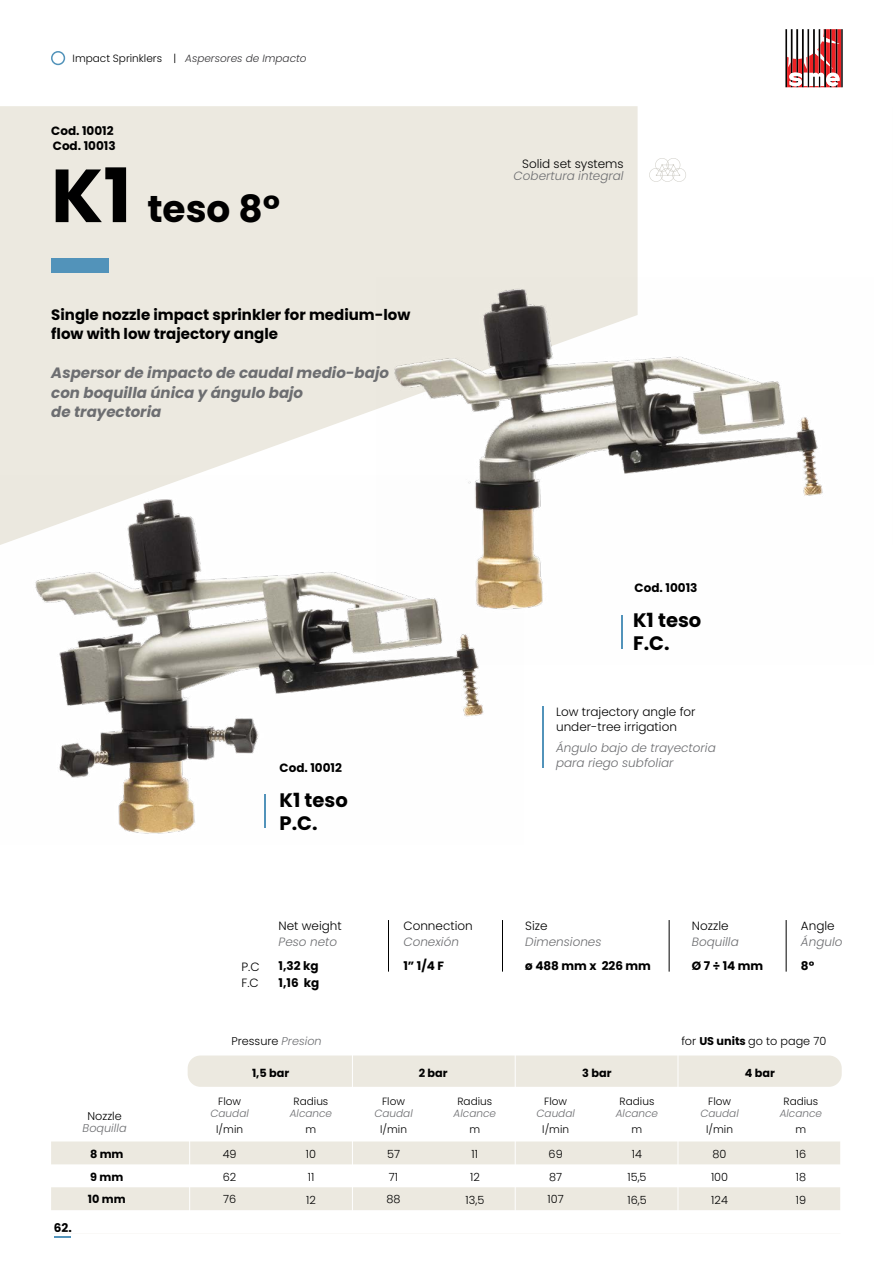
<style>
.page{position:relative;width:893px;height:1263px;background:#fff}
.page>*{position:absolute;margin:0;border:0;box-sizing:border-box;transform-origin:0 0}
.t1{font:700 37.5px "Poppins";color:#000}
.t2{font:700 19.5px/23.4px "Poppins";color:#000}
.t3{font:italic 700 15px/19.5px "Poppins";color:#6d6e71}
.t4{font:700 15px/19.5px "Poppins";color:#000}
.t5{font:italic 300 12px/15px "Poppins";color:#6d6e71}
.t6{font:300 12px/16.5px "Poppins";color:#000}
.t7{font:700 12px/16.5px "Poppins";color:#000}
.t8{font:300 11.25px/22.8px "Poppins";color:#000}
.t9{font:700 11.25px/22.8px "Poppins";color:#000}
.t10{font:italic 300 11.25px "Poppins";color:#6d6e71}
.t11{font:300 10.5px "Poppins";color:#000}
.t12{font:italic 300 10.5px "Poppins";color:#6d6e71}
.t13{font:italic 300 10.5px "Poppins";color:#353437}
.s1{font-style:normal;color:#000}
.s2{font-size:75px}
.s3{font-style:italic;color:#6d6e71}
.s4{font-weight:700}
</style>
<div class="page">
<svg style="left:54px;top:1236px;width:16px;height:2px"></svg>
<div style="left:0;top:106px;width:638px;height:370px;background:#ece9e0"></div>
<img style="left:376px;top:277px;width:447px;height:372px">
<img style="left:0;top:476px;width:523px;height:358px">
<div style="left:51px;top:259px;width:58px;height:14px;background:#5293ba"></div>
<svg style="left:785px;top:29px;width:58px;height:58px"></svg>
<hr style="left:388px;top:920px;width:1px;height:51px;background:#000">
<hr style="left:502px;top:920px;width:1px;height:51px;background:#000">
<div style="left:51px;top:51px;width:14px;height:14px;border:2px solid #5293ba;border-radius:50%"></div>
<hr style="left:669px;top:920px;width:1px;height:51px;background:#000">
<hr style="left:264px;top:794px;width:2px;height:34px;background:#5293ba">
<hr style="left:621px;top:615px;width:1px;height:34px;background:#5293ba">
<svg style="left:649px;top:158px;width:37px;height:24px"></svg>
<hr style="left:786px;top:920px;width:1px;height:51px;background:#000">
<hr style="left:542px;top:706px;width:2px;height:62px;background:#5293ba">
<div style="left:188px;top:1055px;width:654px;height:32px;background:#ece9e0;border-radius:13px"></div>
<svg style="left:51px;top:1141px;width:789px;height:69px;fill:#ece9e0"></svg>
<svg style="left:189px;top:1141px;width:1px;height:29px"></svg>
<hr style="left:189px;top:1170px;width:1px;height:30px;background:#fff">
<svg style="left:352px;top:1055px;width:1px;height:32px"></svg>
<svg style="left:352px;top:1141px;width:1px;height:29px"></svg>
<hr style="left:352px;top:1170px;width:1px;height:30px;background:#fff">
<svg style="left:515px;top:1055px;width:1px;height:32px"></svg>
<svg style="left:515px;top:1141px;width:1px;height:29px"></svg>
<hr style="left:515px;top:1170px;width:1px;height:30px;background:#fff">
<svg style="left:677px;top:1055px;width:1px;height:32px"></svg>
<svg style="left:677px;top:1141px;width:1px;height:29px"></svg>
<hr style="left:677px;top:1170px;width:1px;height:30px;background:#fff">
<p class="t13" style="left:73px;top:52px;width:235px"><span class="s1">Impact Sprinklers |</span> Aspersores de Impacto</p>
<p class="t7" style="left:51px;top:124px;width:66px;line-height:14.9px">Cod. 10012<br>Cod. 10013</p>
<h1 class="t1" style="left:51px;top:187px;width:231px"><span class="s2">K1</span> teso 8°</h1>
<p class="t4" style="left:51px;top:305px;width:361px">Single nozzle impact sprinkler for medium-low flow with low trajectory angle</p>
<p class="t3" style="left:51px;top:363px;width:339px">Aspersor de impacto de caudal medio-bajo con boquilla única y ángulo bajo<br>de trayectoria</p>
<p class="t6" style="left:522px;top:156px;width:103px">Solid set systems</p>
<p class="t5" style="left:514px;top:169px;width:112px">Cobertura integral</p>
<p class="t7" style="left:280px;top:759px;width:64px">Cod. 10012</p>
<h2 class="t2" style="left:280px;top:788px;width:70px">K1 teso<br>P.C.</h2>
<p class="t6" style="left:242px;top:958px;width:20px">P.C<br>F.C</p>
<p class="t6" style="left:279px;top:917px;width:65px">Net weight</p>
<p class="t5" style="left:279px;top:935px;width:60px">Peso neto</p>
<p class="t7" style="left:279px;top:958px;width:42px">1,32 kg<br>1,16 kg</p>
<p class="t7" style="left:635px;top:579px;width:64px">Cod. 10013</p>
<h2 class="t2" style="left:633px;top:608px;width:70px">K1 teso<br>F.C.</h2>
<p class="t6" style="left:556px;top:704px;width:141px;line-height:15px">Low trajectory angle for under-tree irrigation</p>
<p class="t5" style="left:556px;top:740px;width:161px">Ángulo bajo de trayectoria para riego subfoliar</p>
<p class="t6" style="left:403px;top:917px;width:71px">Connection</p>
<p class="t5" style="left:403px;top:935px;width:57px">Conexión</p>
<p class="t7" style="left:403px;top:958px;width:42px">1” 1/4 F</p>
<p class="t6" style="left:525px;top:917px;width:24px">Size</p>
<p class="t5" style="left:525px;top:935px;width:78px">Dimensiones</p>
<p class="t7" style="left:525px;top:958px;width:127px">ø 488 mm x 226 mm</p>
<p class="t6" style="left:692px;top:917px;width:38px">Nozzle</p>
<p class="t5" style="left:692px;top:935px;width:48px">Boquilla</p>
<p class="t7" style="left:692px;top:958px;width:73px">Ø 7 ÷ 14 mm</p>
<p class="t6" style="left:801px;top:917px;width:35px">Angle</p>
<p class="t5" style="left:801px;top:935px;width:43px">Ángulo</p>
<p class="t7" style="left:801px;top:958px;width:15px">8°</p>
<p class="t8" style="left:231px;top:1029px;width:92px">Pressure <span class="s3">Presion</span></p>
<p class="t8" style="left:681px;top:1029px;width:146px">for <span class="s4">US units</span> go to page 70</p>
<p class="t8" style="left:87px;top:1104px;width:36px">Nozzle</p>
<p class="t10" style="left:83px;top:1121px;width:45px">Boquilla</p>
<p class="t9" style="left:252px;top:1061px;width:39px">1,5 bar</p>
<p class="t9" style="left:419px;top:1061px;width:30px">2 bar</p>
<p class="t9" style="left:582px;top:1061px;width:31px">3 bar</p>
<p class="t9" style="left:745px;top:1061px;width:32px">4 bar</p>
<p class="t11" style="left:218px;top:1095px;width:24px">Flow</p>
<p class="t12" style="left:210px;top:1107px;width:40px">Caudal</p>
<p class="t11" style="left:216px;top:1123px;width:28px">l/min</p>
<p class="t11" style="left:294px;top:1095px;width:36px">Radius</p>
<p class="t12" style="left:290px;top:1107px;width:44px">Alcance</p>
<p class="t11" style="left:306px;top:1123px;width:12px">m</p>
<p class="t11" style="left:382px;top:1095px;width:24px">Flow</p>
<p class="t12" style="left:374px;top:1107px;width:40px">Caudal</p>
<p class="t11" style="left:380px;top:1123px;width:28px">l/min</p>
<p class="t11" style="left:457px;top:1095px;width:36px">Radius</p>
<p class="t12" style="left:454px;top:1107px;width:44px">Alcance</p>
<p class="t11" style="left:469px;top:1123px;width:12px">m</p>
<p class="t11" style="left:544px;top:1095px;width:24px">Flow</p>
<p class="t12" style="left:536px;top:1107px;width:40px">Caudal</p>
<p class="t11" style="left:542px;top:1123px;width:28px">l/min</p>
<p class="t11" style="left:620px;top:1095px;width:36px">Radius</p>
<p class="t12" style="left:616px;top:1107px;width:44px">Alcance</p>
<p class="t11" style="left:632px;top:1123px;width:12px">m</p>
<p class="t11" style="left:708px;top:1095px;width:24px">Flow</p>
<p class="t12" style="left:700px;top:1107px;width:40px">Caudal</p>
<p class="t11" style="left:706px;top:1123px;width:28px">l/min</p>
<p class="t11" style="left:783px;top:1095px;width:36px">Radius</p>
<p class="t12" style="left:780px;top:1107px;width:44px">Alcance</p>
<p class="t11" style="left:795px;top:1123px;width:12px">m</p>
<p class="t7" style="left:54px;top:1219px;width:19px">62.</p>
<p class="t9" style="left:88px;top:1142px;width:39px">8 mm<br>9 mm<br>10 mm</p>
<p class="t8" style="left:223px;top:1142px;width:15px;text-align:justify">49<br>62<br>76</p>
<p class="t8" style="left:548px;top:1142px;width:18px">69<br>87<br>107</p>
<p class="t8" style="left:387px;top:1142px;width:16px">57<br>71<br>88</p>
<p class="t8" style="left:711px;top:1142px;width:19px">80<br>100<br>124</p>
<p class="t8" style="left:465px;top:1142px;width:20px;text-align:center">11<br>12<br>13,5</p>
<p class="t8" style="left:796px;top:1143px;width:12px;text-align:justify">16<br>18<br>19</p>
<p class="t8" style="left:306px;top:1142px;width:12px">10<br>11<br>12</p>
<p class="t8" style="left:627px;top:1142px;width:21px;text-align:center">14<br>15,5<br>16,5</p>
</div>
